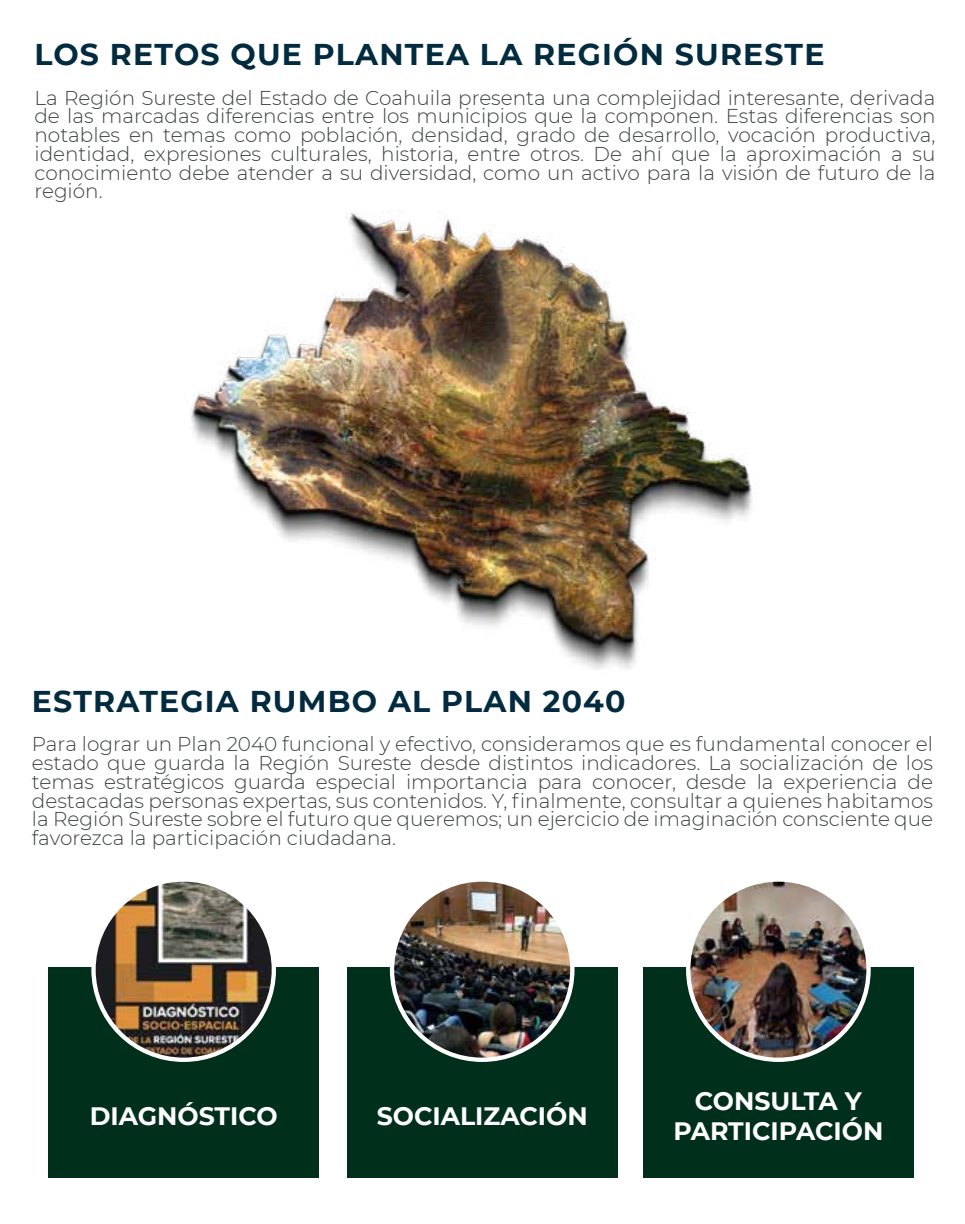
<style>
.page{position:relative;width:965px;height:1224px;background:#fff}
.page>*{position:absolute;margin:0;border:0;box-sizing:border-box;transform-origin:0 0}
.t1{font:700 30px "Montserrat";letter-spacing:.04em;color:#022b3f}
.t2{font:700 25.2px/30.2px "Montserrat";color:#fff;text-align:center}
.t3{font:300 20px/18.8px "Montserrat";color:#3d4142;text-align:justify}
</style>
<div class="page">
<img style="left:191px;top:211px;width:562px;height:459px">
<div style="left:49px;top:967px;width:270px;height:211px;background:#002f1b"></div>
<img style="left:94px;top:880px;width:180px;height:180px;border-radius:90px">
<div style="left:91px;top:877px;width:185px;height:185px;border:4px solid #fff;border-radius:90px"></div>
<div style="left:347px;top:967px;width:271px;height:211px;background:#002f1b"></div>
<img style="left:392px;top:880px;width:180px;height:180px;border-radius:90px">
<div style="left:390px;top:877px;width:184px;height:185px;border:4px solid #fff;border-radius:90px"></div>
<div style="left:643px;top:967px;width:271px;height:211px;background:#002f1b"></div>
<img style="left:688px;top:880px;width:180px;height:180px;border-radius:90px">
<div style="left:686px;top:877px;width:185px;height:185px;border:4px solid #fff;border-radius:90px"></div>
<h1 class="t1" style="left:34px;top:33px;width:791px">LOS RETOS QUE PLANTEA LA REGIÓN SURESTE</h1>
<p class="t3" style="left:34px;top:87px;width:903px">La Región Sureste del Estado de Coahuila presenta una complejidad interesante, derivada de las marcadas diferencias entre los municipios que la componen. Estas diferencias son notables en temas como población, densidad, grado de desarrollo, vocación productiva, identidad, expresiones culturales, historia, entre otros. De ahí que la aproximación a su conocimiento debe atender a su diversidad, como un activo para la visión de futuro de la región.</p>
<h1 class="t1" style="left:32px;top:680px;width:595px">ESTRATEGIA RUMBO AL PLAN 2040</h1>
<p class="t3" style="left:32px;top:734px;width:903px">Para lograr un Plan 2040 funcional y efectivo, consideramos que es fundamental conocer el estado que guarda la Región Sureste desde distintos indicadores. La socialización de los temas estratégicos guarda especial importancia para conocer, desde la experiencia de destacadas personas expertas, sus contenidos. Y, finalmente, consultar a quienes habitamos la Región Sureste sobre el futuro que queremos; un ejercicio de imaginación consciente que favorezca la participación ciudadana.</p>
<p class="t2" style="left:90px;top:1100px;width:189px">DIAGNÓSTICO</p>
<p class="t2" style="left:377px;top:1100px;width:212px">SOCIALIZACIÓN</p>
<p class="t2" style="left:673px;top:1085px;width:211px">CONSULTA Y<br>PARTICIPACIÓN</p>
</div>
